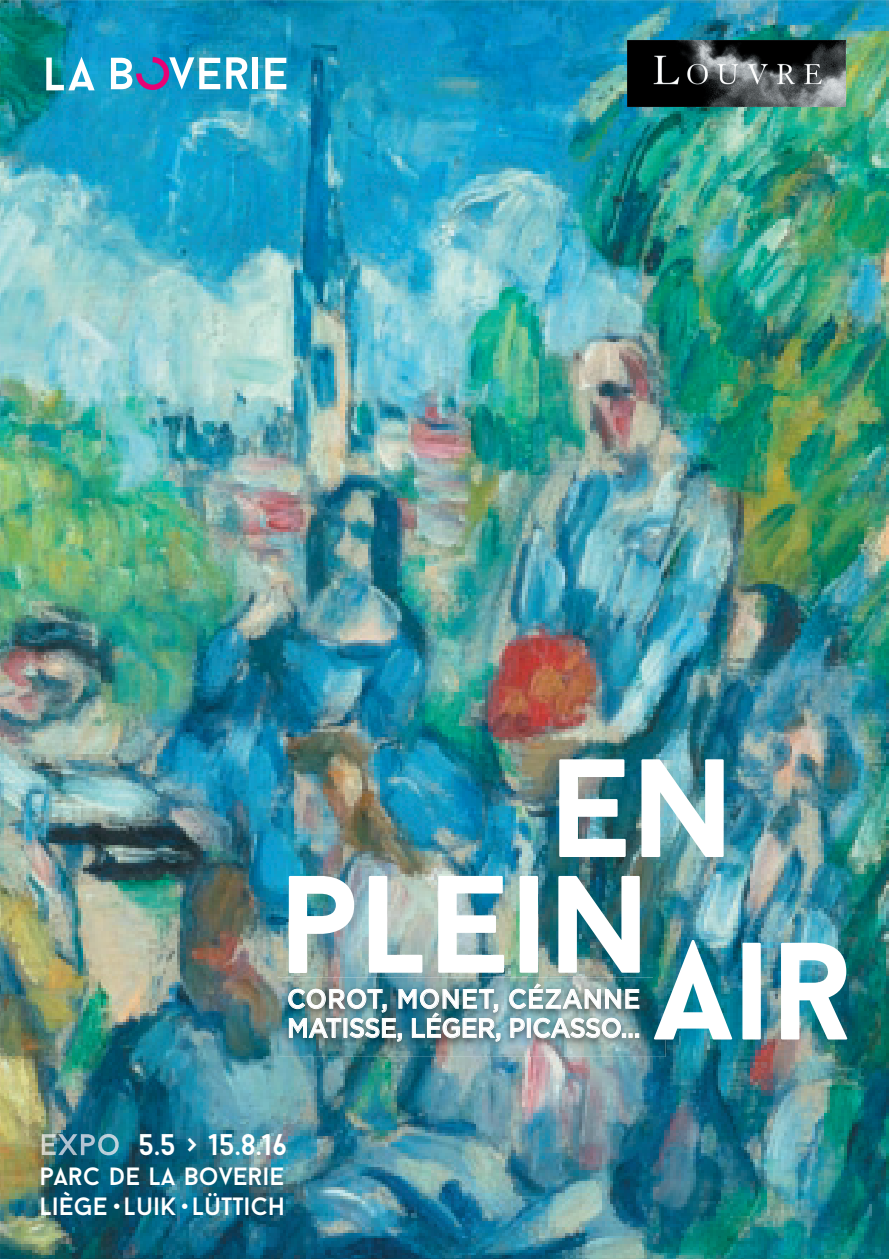
<style>
.page{position:relative;width:889px;height:1259px;background:#fff}
.page>*{position:absolute;margin:0;border:0;box-sizing:border-box;transform-origin:0 0}
.t1{font:700 139.5px "Baron Neue";color:#fff}
.t2{font:700 138.15px "Baron Neue";color:#fff}
.t3{font:29.85px "Baron Neue";color:#fff}
.t4{font:500 26.85px/29.1px "Gotham";letter-spacing:-.015em;color:#fff;scale:.93 1}
.t5{font:24.9px/30px "Baron Neue";color:#fff}
</style>
<div class="page">
<img style="left:0;top:0;width:889px;height:1259px">
<div style="left:253px;top:58px;width:5px;height:31px;background:#fff"></div>
<svg style="left:265px;top:58px;width:21px;height:31px"></svg>
<svg style="left:226px;top:57px;width:22px;height:32px"></svg>
<svg style="left:111px;top:54px;width:109px;height:39px"></svg>
<svg style="left:46px;top:57px;width:49px;height:33px"></svg>
<img style="left:627px;top:41px;width:218px;height:65px">
<img style="left:278px;top:977px;width:387px;height:79px">
<img style="left:654px;top:977px;width:11px;height:62px">
<svg style="left:509px;top:983px;width:130px;height:26px;background:#88a5a6"></svg>
<img style="left:288px;top:988px;width:212px;height:53px">
<svg style="left:510px;top:1018px;width:14px;height:19px"></svg>
<div style="left:527px;top:1018px;width:3px;height:19px;border:1px solid #fff"></div>
<svg style="left:533px;top:1018px;width:106px;height:20px;background:#98aeaf"></svg>
<img style="left:42px;top:1134px;width:77px;height:21px">
<h1 class="t1" style="left:549px;top:719px;width:187px">EN</h1>
<h2 class="t2" style="left:279px;top:836px;width:373px">pLEiN</h2>
<p class="t4" style="left:287px;top:984px;width:381px">COROT, MONET, CÉZANNE<br>MATISSE, LÉGER, PICASSO…</p>
<h2 class="t2" style="left:653px;top:903px;width:202px">Air</h2>
<p class="t3" style="left:139px;top:1126px;width:149px">5.5 &gt; 15.8.16</p>
<p class="t5" style="left:39px;top:1161px;width:247px">PARC DE LA BOVERIE<br>LIÈGE • LUIK • LÜTTICH</p>
</div>
